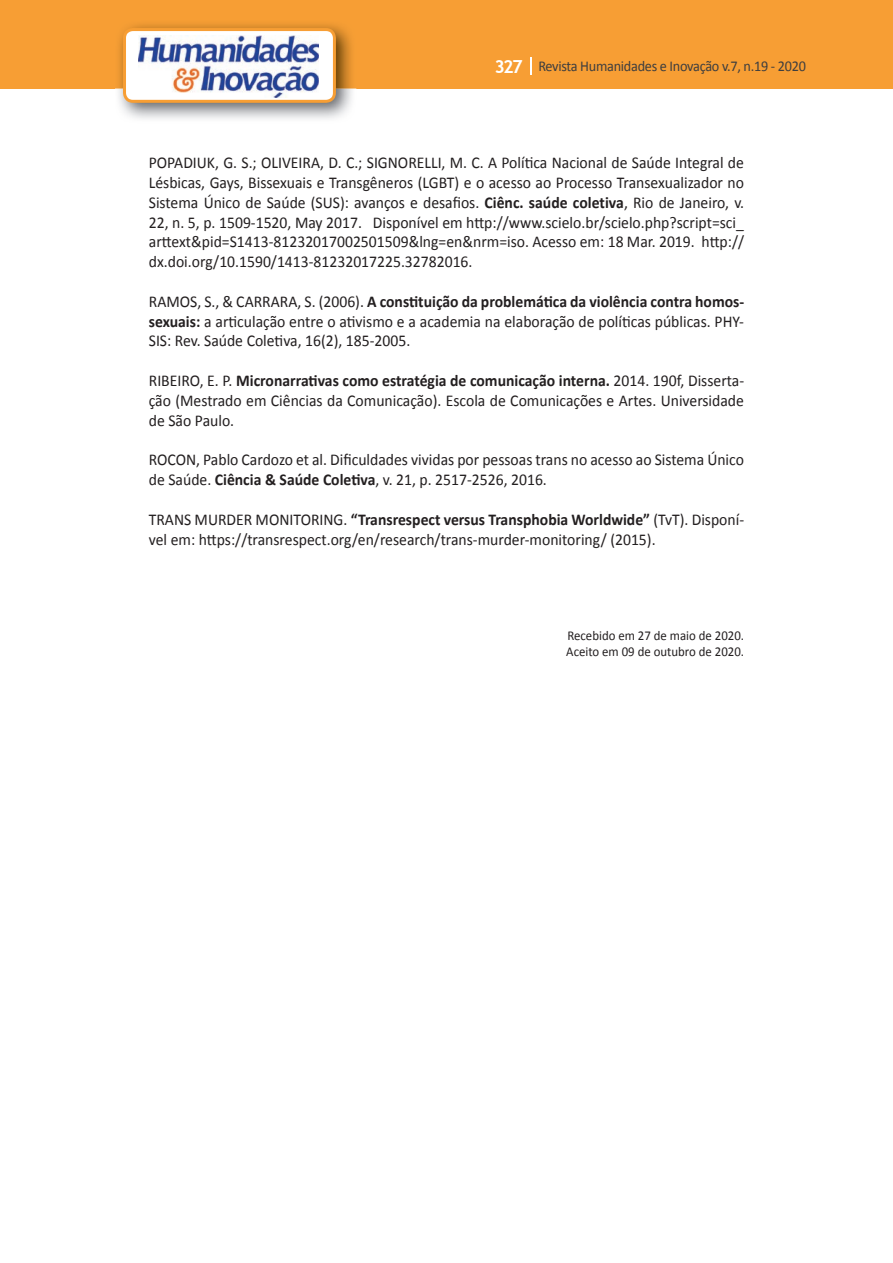
<style>
.page{position:relative;width:893px;height:1263px;background:#fff}
.page>*{position:absolute;margin:0;border:0;box-sizing:border-box;transform-origin:0 0}
.t1{font:16.5px/19.8px "Calibri";color:#231f20;text-align:justify;scale:.95 1}
.t2{font:15px "Calibri";letter-spacing:-.02em;color:#3e3e3f;scale:.95 1}
.t3{font:13.5px/16.2px "Calibri";color:#231f20;scale:.95 1}
.s1{font-family:"Trebuchet MS";font-weight:700;font-size:18px;color:#fff}
.s2{font-weight:700}
</style>
<div class="page">
<div style="left:0;top:0;width:893px;height:88px;background:#f79e34"></div>
<svg style="left:530px;top:57px;width:2px;height:18px"></svg>
<img style="left:115px;top:24px;width:241px;height:95px">
<svg style="left:123px;top:28px;width:213px;height:75px"></svg>
<p class="t2" style="left:495px;top:57px;width:329px"><span class="s1">327</span> Revista Humanidades e Inovação v.7, n.19 - 2020</p>
<p class="t1" style="left:149px;top:153px;width:628px">POPADIUK, G. S.; OLIVEIRA, D. C.; SIGNORELLI, M. C. A Política Nacional de Saúde Integral de Lésbicas, Gays, Bissexuais e Transgêneros (LGBT) e o acesso ao Processo Transexualizador no Sistema Único de Saúde (SUS): avanços e desafios. <span class="s2">Ciênc. saúde coletiva</span>, Rio de Janeiro, v.<br>22, n. 5, p. 1509-1520, May 2017. Disponível em http://www.scielo.br/scielo.php?script=sci_ arttext&amp;pid=S1413-81232017002501509&amp;lng=en&amp;nrm=iso. Acesso em: 18 Mar. 2019. http:// dx.doi.org/10.1590/1413-81232017225.32782016.</p>
<p class="t1" style="left:149px;top:292px;width:628px">RAMOS, S., &amp; CARRARA, S. (2006). <span class="s2">A constituição da problemática da violência contra homos&shy;sexuais:</span> a articulação entre o ativismo e a academia na elaboração de políticas públicas. PHY-SIS: Rev. Saúde Coletiva, 16(2), 185-2005.</p>
<p class="t1" style="left:149px;top:371px;width:628px">RIBEIRO, E. P. <span class="s2">Micronarrativas como estratégia de comunicação interna.</span> 2014. 190f, Disserta&shy;ção (Mestrado em Ciências da Comunicação). Escola de Comunicações e Artes. Universidade de São Paulo.</p>
<p class="t1" style="left:149px;top:450px;width:628px">ROCON, Pablo Cardozo et al. Dificuldades vividas por pessoas trans no acesso ao Sistema Único de Saúde. <span class="s2">Ciência &amp; Saúde Coletiva</span>, v. 21, p. 2517-2526, 2016.</p>
<p class="t1" style="left:149px;top:509px;width:628px">TRANS MURDER MONITORING. <span class="s2">“Transrespect versus Transphobia Worldwide”</span> (TvT). Disponí&shy;vel em: https://transrespect.org/en/research/trans-murder-monitoring/ (2015).</p>
<p class="t3" style="left:566px;top:627px;width:189px">Recebido em 27 de maio de 2020.<br>Aceito em 09 de outubro de 2020.</p>
</div>
